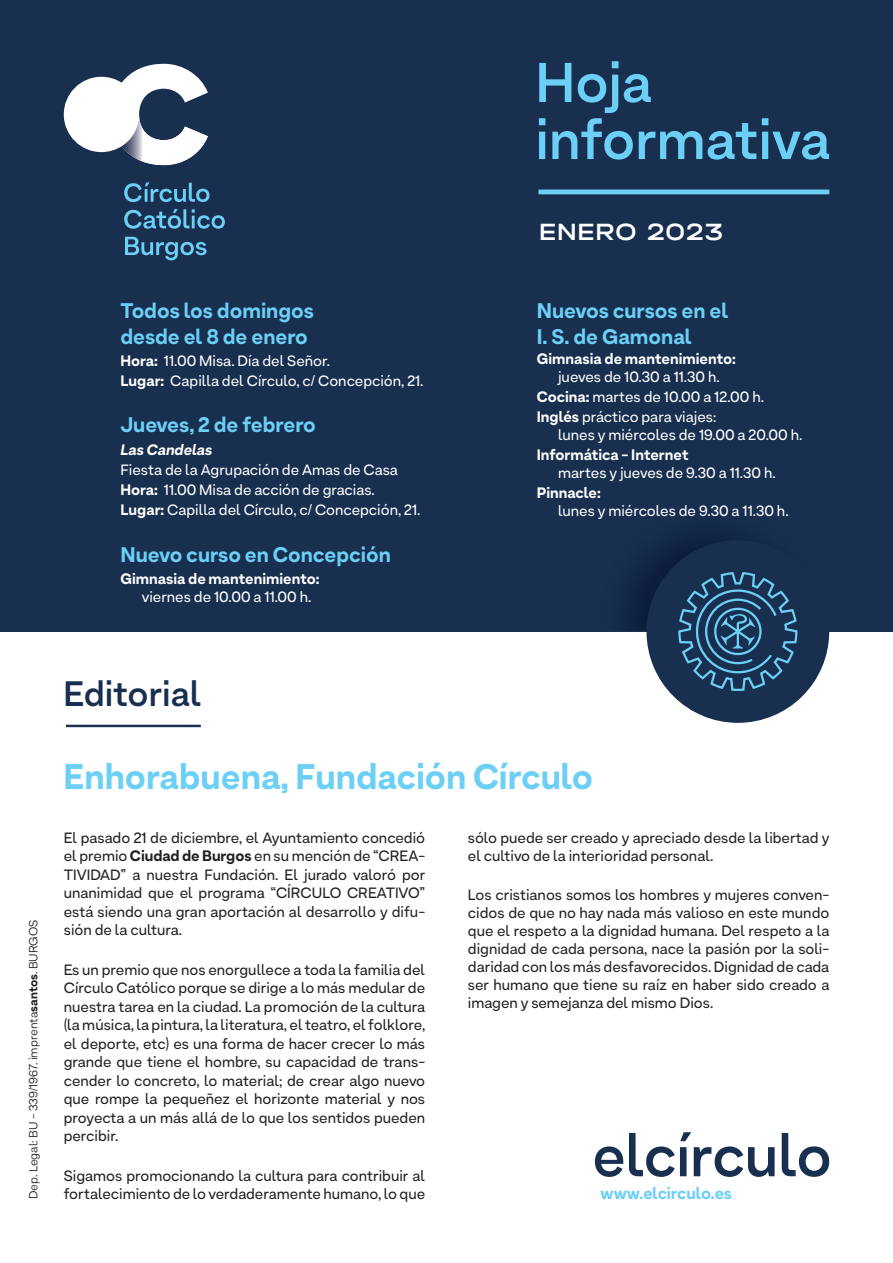
<style>
.page{position:relative;width:893px;height:1263px;background:#fff}
.page>*{position:absolute;margin:0;border:0;box-sizing:border-box;transform-origin:0 0}
.t1{font:600 55.8px "Armin Grotesk";color:#6bcff6}
.t2{font:800 35.25px "Armin Grotesk";color:#6bcff6}
.t3{font:600 35.25px "Armin Grotesk";color:#182f4f}
.t4{font:500 24.75px "Halvar Breit";color:#fff}
.t5{font:800 21px/25.2px "Armin Grotesk";color:#6bcff6}
.t6{font:800 16.5px "Armin Grotesk";color:#6bcff6}
.t7{font:15px/18.5px "Armin Grotesk";color:#231f20;text-align:justify}
.t8{font:15px/18px "Armin Grotesk";color:#fff}
.t9{font:800 15px/18px "Armin Grotesk";color:#fff}
.t10{font:italic 800 15px "Armin Grotesk";color:#fff}
.t11{font:12px "Armin Grotesk";color:#231f20}
.s1{font-weight:800}
.s2{font-weight:400}
</style>
<div class="page">
<div style="left:0;top:0;width:893px;height:631px;background:#182f4f"></div>
<div style="left:539px;top:189px;width:290px;height:5px;background:#6bcff6"></div>
<hr style="left:66px;top:725px;width:135px;height:2px;background:#182f4f">
<svg style="left:124px;top:182px;width:101px;height:78px"></svg>
<svg style="left:64px;top:64px;width:144px;height:101px"></svg>
<div style="left:646px;top:540px;width:183px;height:183px;background:#182f4f;border-radius:50%"></div>
<svg style="left:678px;top:572px;width:119px;height:119px"></svg>
<svg style="left:595px;top:1132px;width:234px;height:45px"></svg>
<p class="t5" style="left:120px;top:298px;width:195px">Todos los domingos</p>
<p class="t5" style="left:120px;top:323px;width:189px">desde el 8 de enero</p>
<p class="t8" style="left:120px;top:351px;width:211px"><span class="s1">Hora:</span> 11.00 Misa. Día del Señor.</p>
<p class="t8" style="left:120px;top:371px;width:304px"><span class="s1">Lugar:</span> Capilla del Círculo, c/ Concepción, 21.</p>
<p class="t5" style="left:120px;top:412px;width:197px">Jueves, 2 de febrero</p>
<p class="t10" style="left:120px;top:440px;width:93px">Las Candelas</p>
<p class="t8" style="left:120px;top:460px;width:279px">Fiesta de la Agrupación de Amas de Casa</p>
<p class="t8" style="left:120px;top:480px;width:256px"><span class="s1">Hora:</span> 11.00 Misa de acción de gracias.</p>
<p class="t8" style="left:120px;top:500px;width:301px"><span class="s1">Lugar:</span> Capilla del Círculo, c/ Concepción, 21.</p>
<p class="t5" style="left:120px;top:541px;width:272px">Nuevo curso en Concepción</p>
<p class="t9" style="left:142px;top:569px;width:179px;text-indent:-21px">Gimnasia de mantenimiento: <span class="s2">viernes de 10.00 a 11.00 h.</span></p>
<p class="t1" style="left:535px;top:48px;width:118px">Hoja</p>
<p class="t1" style="left:535px;top:105px;width:297px">informativa</p>
<p class="t4" style="left:539px;top:217px;width:186px">ENERO 2023</p>
<p class="t5" style="left:537px;top:298px;width:193px">Nuevos cursos en el<br>I. S. de Gamonal</p>
<p class="t9" style="left:537px;top:349px;width:200px;text-align:center">Gimnasia de mantenimiento: <span class="s2">jueves de 10.30 a 11.30 h.</span></p>
<p class="t8" style="left:537px;top:387px;width:229px"><span class="s1">Cocina:</span> martes de 10.00 a 12.00 h.</p>
<p class="t8" style="left:558px;top:407px;width:246px;text-indent:-21px"><span class="s1">Inglés</span> práctico para viajes:<br>lunes y miércoles de 19.00 a 20.00 h.</p>
<p class="t8" style="left:558px;top:446px;width:219px;text-indent:-21px"><span class="s1">Informática - Internet<br></span>martes y jueves de 9.30 a 11.30 h.</p>
<p class="t8" style="left:558px;top:484px;width:232px;text-indent:-21px"><span class="s1">Pinnacle:<br></span>lunes y miércoles de 9.30 a 11.30 h.</p>
<p class="t11" style="left:26px;top:1199px;width:281px;rotate:-90deg">Dep. Legal: BU - 339/1967. imprenta<span class="s1">santos</span>. BURGOS</p>
<p class="t3" style="left:63px;top:671px;width:139px">Editorial</p>
<p class="t2" style="left:64px;top:754px;width:531px">Enhorabuena, Fundación Círculo</p>
<p class="t7" style="left:468px;top:828px;width:363px;line-height:18px">sólo puede ser creado y apreciado desde la libertad y el cultivo de la interioridad personal.</p>
<p class="t7" style="left:468px;top:885px;width:363px;line-height:18px">Los cristianos somos los hombres y mujeres conven&shy;cidos de que no hay nada más valioso en este mundo que el respeto a la dignidad humana. Del respeto a la dignidad de cada persona, nace la pasión por la soli&shy;daridad con los más desfavorecidos. Dignidad de cada ser humano que tiene su raíz en haber sido creado a imagen y semejanza del mismo Dios.</p>
<p class="t7" style="left:64px;top:828px;width:363px">El pasado 21 de diciembre, el Ayuntamiento concedió el premio <span class="s1">Ciudad de Burgos</span> en su mención de “CREA-TIVIDAD” a nuestra Fundación. El jurado valoró por unanimidad que el programa “CÍRCULO CREATIVO” está siendo una gran aportación al desarrollo y difu&shy;sión de la cultura.</p>
<p class="t7" style="left:64px;top:960px;width:363px">Es un premio que nos enorgullece a toda la familia del Círculo Católico porque se dirige a lo más medular de nuestra tarea en la ciudad. La promoción de la cultura (la música, la pintura, la literatura, el teatro, el folklore, el deporte, etc) es una forma de hacer crecer lo más grande que tiene el hombre, su capacidad de trans&shy;cender lo concreto, lo material; de crear algo nuevo que rompe la pequeñez el horizonte material y nos proyecta a un más allá de lo que los sentidos pueden percibir.</p>
<p class="t7" style="left:64px;top:1166px;width:363px">Sigamos promocionando la cultura para contribuir al fortalecimiento de lo verdaderamente humano, lo que</p>
<p class="t6" style="left:601px;top:1183px;width:133px">www.elcirculo.es</p>
</div>
